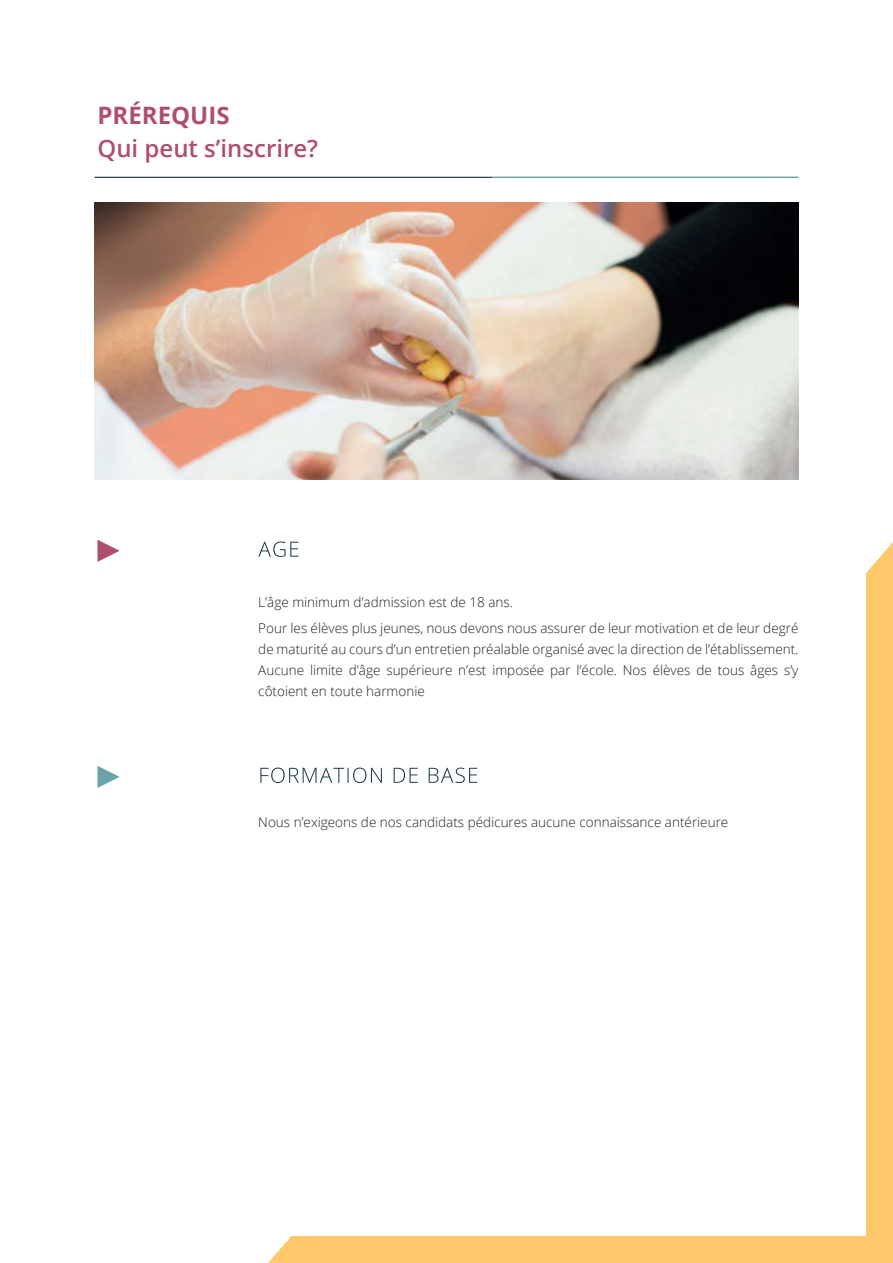
<style>
.page{position:relative;width:893px;height:1263px;background:#fff}
.page>*{position:absolute;margin:0;border:0;box-sizing:border-box;transform-origin:0 0}
.t1{font:600 24px "Open Sans";color:#af4f6d}
.t2{font:700 24px "Open Sans";color:#af4f6d}
.t3{font:300 13.5px/21px "Open Sans";color:#231f20}
</style>
<div class="page">
<div style="left:268px;top:542px;width:625px;height:721px;background:#fec86b"></div>
<div style="left:58px;top:54px;width:808px;height:1182px;background:#fff"></div>
<hr style="left:94px;top:177px;width:398px;height:1px;background:#183447">
<hr style="left:492px;top:177px;width:306px;height:1px;background:#6ba4a7">
<img style="left:94px;top:202px;width:704px;height:278px">
<svg style="left:258px;top:541px;width:40px;height:16px"></svg>
<svg style="left:260px;top:767px;width:217px;height:16px"></svg>
<svg style="left:97px;top:540px;width:23px;height:22px"></svg>
<svg style="left:97px;top:766px;width:23px;height:22px"></svg>
<h1 class="t2" style="left:98px;top:99px;width:134px">PRÉREQUIS</h1>
<h1 class="t1" style="left:98px;top:132px;width:222px">Qui peut s’inscrire?</h1>
<p class="t3" style="left:258px;top:589px;width:542px;line-height:25.5px">L’âge minimum d’admission est de 18 ans.<br>Pour les élèves plus jeunes, nous devons nous assurer de leur motivation et de leur degré</p>
<p class="t3" style="left:258px;top:638px;width:542px;text-align:justify">de maturité au cours d’un entretien préalable organisé avec la direction de l’établissement.<br>Aucune limite d’âge supérieure n’est imposée par l’école. Nos élèves de tous âges s’y côtoient en toute harmonie</p>
<p class="t3" style="left:258px;top:812px;width:471px">Nous n’exigeons de nos candidats pédicures aucune connaissance antérieure</p>
</div>
